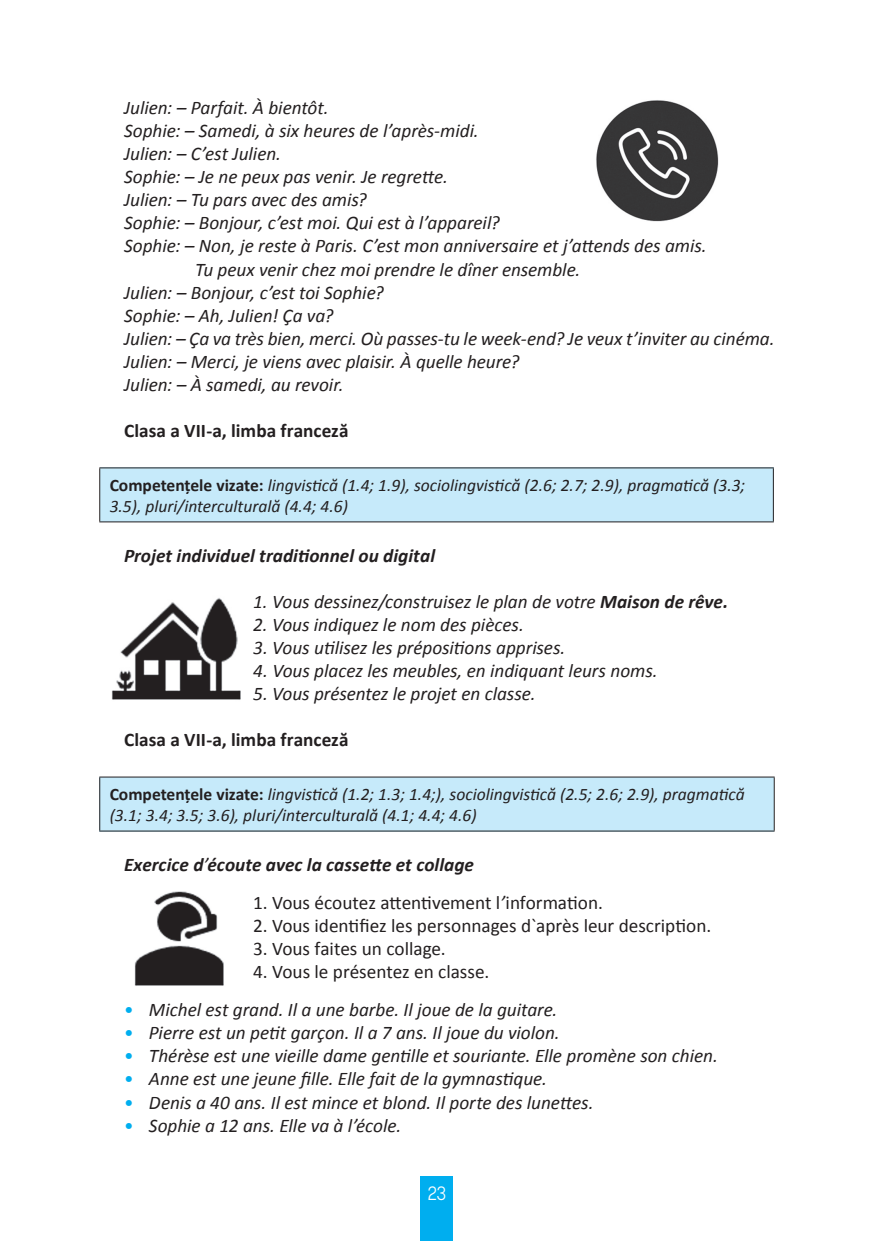
<style>
.page{position:relative;width:874px;height:1241px;background:#fff}
.page>*{position:absolute;margin:0;border:0;box-sizing:border-box;transform-origin:0 0}
.t1{font:italic 19.25px "Calibri";letter-spacing:-.005em;color:#231f20}
.t2{font:19.25px "Calibri";color:#231f20}
.t3{font:italic 700 19.25px "Calibri";color:#231f20}
.t4{font:700 19.25px "Calibri";letter-spacing:.005em;color:#231f20}
.t5{font:300 19.25px "GT Walsheim Pro";color:#fff;scale:.9 1}
.t6{font:italic 17.5px/21px "Calibri";color:#231f20}
.s1{font-weight:700;font-style:normal}
.s2{font-weight:700}
.s3{font-weight:400}
.s4{font-style:italic}
.s5{font-style:normal;color:#00aeef}
</style>
<div class="page">
<div style="left:420px;top:1176px;width:33px;height:64px;background:#00aeef"></div>
<div style="left:100px;top:468px;width:673px;height:54px;background:#c6eafa"></div>
<hr style="left:99px;top:467px;width:674px;height:1px;background:#231f20">
<hr style="left:99px;top:468px;width:1px;height:53px;background:#231f20">
<hr style="left:772px;top:468px;width:1px;height:53px;background:#231f20">
<hr style="left:99px;top:521px;width:674px;height:1px;background:#231f20">
<div style="left:100px;top:777px;width:673px;height:53px;background:#c6eafa"></div>
<hr style="left:99px;top:776px;width:675px;height:1px;background:#231f20">
<hr style="left:99px;top:777px;width:1px;height:53px;background:#231f20">
<hr style="left:773px;top:777px;width:1px;height:53px;background:#231f20">
<hr style="left:99px;top:830px;width:675px;height:1px;background:#231f20">
<img style="left:596px;top:100px;width:122px;height:122px">
<img style="left:111px;top:598px;width:129px;height:102px">
<img style="left:134px;top:891px;width:90px;height:95px">
<p class="t1" style="left:124px;top:95px;width:206px">Julien: – Parfait. À bientôt.</p>
<p class="t1" style="left:124px;top:118px;width:356px">Sophie: – Samedi, à six heures de l’après-midi.</p>
<p class="t1" style="left:124px;top:142px;width:158px">Julien: – C’est Julien.</p>
<p class="t1" style="left:124px;top:165px;width:325px">Sophie: – Je ne peux pas venir. Je regrette.</p>
<p class="t1" style="left:124px;top:188px;width:244px">Julien: – Tu pars avec des amis?</p>
<p class="t1" style="left:124px;top:211px;width:377px">Sophie: – Bonjour, c’est moi. Qui est à l’appareil?</p>
<p class="t1" style="left:124px;top:234px;width:584px">Sophie: – Non, je reste à Paris. C’est mon anniversaire et j’attends des amis.</p>
<p class="t1" style="left:195px;top:257px;width:386px">Tu peux venir chez moi prendre le dîner ensemble.</p>
<p class="t1" style="left:124px;top:280px;width:261px">Julien: – Bonjour, c’est toi Sophie?</p>
<p class="t1" style="left:124px;top:303px;width:210px">Sophie: – Ah, Julien! Ça va?</p>
<p class="t1" style="left:124px;top:326px;width:651px">Julien: – Ça va très bien, merci. Où passes-tu le week-end? Je veux t’inviter au cinéma.</p>
<p class="t1" style="left:124px;top:349px;width:396px">Julien: – Merci, je viens avec plaisir. À quelle heure?</p>
<p class="t1" style="left:124px;top:373px;width:221px">Julien: – À samedi, au revoir.</p>
<p class="t4" style="left:124px;top:419px;width:226px">Clasa a VII-a, limba franceză</p>
<p class="t6" style="left:110px;top:474px;width:636px"><span class="s1">Competențele vizate:</span> lingvistică (1.4; 1.9), sociolingvistică (2.6; 2.7; 2.9), pragmatică (3.3;<br>3.5), pluri/interculturală (4.4; 4.6)</p>
<p class="t3" style="left:124px;top:543px;width:312px">Projet individuel traditionnel ou digital</p>
<p class="t1" style="left:253px;top:589px;width:476px">1. Vous dessinez/construisez le plan de votre <span class="s2">Maison de rêve.</span></p>
<p class="t1" style="left:253px;top:612px;width:272px">2. Vous indiquez le nom des pièces.</p>
<p class="t1" style="left:253px;top:635px;width:313px">3. Vous utilisez les prépositions apprises.</p>
<p class="t1" style="left:253px;top:658px;width:406px">4. Vous placez les meubles, en indiquant leurs noms.</p>
<p class="t1" style="left:253px;top:681px;width:284px">5. Vous présentez le projet en classe.</p>
<p class="t4" style="left:124px;top:728px;width:226px">Clasa a VII-a, limba franceză</p>
<p class="t6" style="left:110px;top:782px;width:636px"><span class="s1">Competențele vizate:</span> lingvistică (1.2; 1.3; 1.4;), sociolingvistică (2.5; 2.6; 2.9), pragmatică (3.1; 3.4; 3.5; 3.6), pluri/interculturală (4.1; 4.4; 4.6)</p>
<p class="t3" style="left:124px;top:852px;width:351px">Exercice d<span class="s3">’</span>écoute avec la cassette et collage</p>
<p class="t2" style="left:253px;top:890px;width:351px">1. Vous écoutez attentivement l<span class="s4">’</span>information.</p>
<p class="t2" style="left:253px;top:913px;width:459px">2. Vous identifiez les personnages d`après leur description.</p>
<p class="t2" style="left:253px;top:936px;width:194px">3. Vous faites un collage.</p>
<p class="t2" style="left:253px;top:959px;width:237px">4. Vous le présentez en classe.</p>
<p class="t1" style="left:124px;top:997px;width:434px"><span class="s5">•</span> Michel est grand. Il a une barbe. Il joue de la guitare.</p>
<p class="t1" style="left:124px;top:1020px;width:437px"><span class="s5">•</span> Pierre est un petit garçon. Il a 7 ans. Il joue du violon.</p>
<p class="t1" style="left:124px;top:1043px;width:595px"><span class="s5">•</span> Thérèse est une vieille dame gentille et souriante. Elle promène son chien.</p>
<p class="t1" style="left:124px;top:1066px;width:424px"><span class="s5">•</span> Anne est une jeune fille. Elle fait de la gymnastique.</p>
<p class="t1" style="left:124px;top:1089px;width:471px"><span class="s5">•</span> Denis a 40 ans. Il est mince et blond. Il porte des lunettes.</p>
<p class="t1" style="left:124px;top:1113px;width:278px"><span class="s5">•</span> Sophie a 12 ans. Elle va à l’école.</p>
<p class="t5" style="left:427px;top:1180px;width:22px">23</p>
</div>
